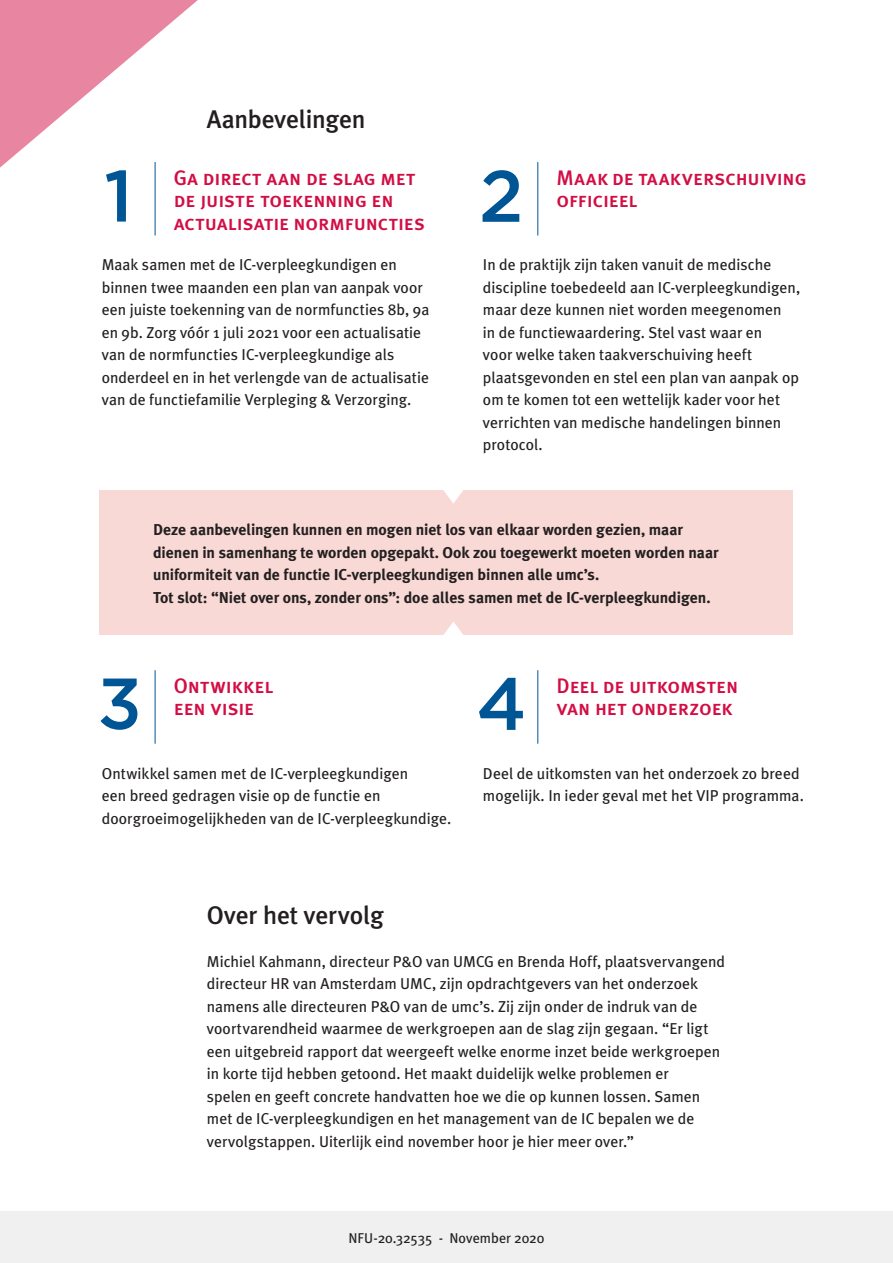
<style>
.page{position:relative;width:893px;height:1263px;background:#fff}
.page>*{position:absolute;margin:0;border:0;box-sizing:border-box;transform-origin:0 0}
.t1{font:500 73.8px "Gotham";color:#005595}
.t2{font:500 72.75px "Gotham";color:#005595}
.t3{font:500 72px "Gotham";color:#005595}
.t4{font:500 25.5px "Meta Plus";letter-spacing:-.01em;color:#231f20}
.t5{font:21px/22.5px "Meta Plus Medium Caps";letter-spacing:-.01em;color:#d20d44}
.t6{font:15.75px/22.5px "Meta Plus";color:#231f20}
.t7{font:700 15.75px/22.5px "Meta Plus";color:#231f20}
.t8{font:14.25px "Meta Plus";letter-spacing:-.005em;color:#231f20}
</style>
<div class="page">
<div style="left:100px;top:490px;width:693px;height:144px;background:#f8d9d5"></div>
<svg style="left:443px;top:490px;width:20px;height:14px"></svg>
<svg style="left:438px;top:622px;width:30px;height:13px"></svg>
<div style="left:0;top:1212px;width:893px;height:51px;background:#f0f0f0"></div>
<svg style="left:0;top:0;width:198px;height:168px"></svg>
<hr style="left:155px;top:162px;width:1px;height:73px;background:#005595">
<hr style="left:537px;top:162px;width:1px;height:73px;background:#005595">
<hr style="left:155px;top:670px;width:1px;height:74px;background:#005595">
<hr style="left:537px;top:670px;width:1px;height:74px;background:#005595">
<p class="t4" style="left:207px;top:104px;width:160px">Aanbevelingen</p>
<p class="t5" style="left:174px;top:166px;width:253px">Ga direct aan de slag met de juiste toekenning en actualisatie normfuncties</p>
<p class="t5" style="left:556px;top:166px;width:252px">Maak de taakverschuiving officieel</p>
<p class="t6" style="left:102px;top:254px;width:329px">Maak samen met de IC-verpleegkundigen en binnen twee maanden een plan van aanpak voor een juiste toekenning van de normfuncties 8b, 9a en 9b. Zorg vóór 1 juli 2021 voor een actualisatie van de normfuncties IC-verpleegkundige als onderdeel en in het verlengde van de actualisatie van de functiefamilie Verpleging &amp; Verzorging.</p>
<p class="t6" style="left:483px;top:254px;width:319px">In de praktijk zijn taken vanuit de medische discipline toebedeeld aan IC-verpleegkundigen, maar deze kunnen niet worden meegenomen<br>in de functiewaardering. Stel vast waar en<br>voor welke taken taakverschuiving heeft plaatsgevonden en stel een plan van aanpak op om te komen tot een wettelijk kader voor het verrichten van medische handelingen binnen protocol.</p>
<h2 class="t2" style="left:104px;top:148px;width:30px">1</h2>
<h2 class="t2" style="left:479px;top:148px;width:46px">2</h2>
<p class="t7" style="left:153px;top:518px;width:567px">Deze aanbevelingen kunnen en mogen niet los van elkaar worden gezien, maar dienen in samenhang te worden opgepakt. Ook zou toegewerkt moeten worden naar uniformiteit van de functie IC-verpleegkundigen binnen alle umc’s.</p>
<p class="t7" style="left:153px;top:586px;width:559px">Tot slot: “Niet over ons, zonder ons”: doe alles samen met de IC-verpleegkundigen.</p>
<h1 class="t1" style="left:476px;top:655px;width:52px">4</h1>
<h3 class="t3" style="left:97px;top:656px;width:46px">3</h3>
<p class="t5" style="left:174px;top:674px;width:101px">Ontwikkel een visie</p>
<p class="t5" style="left:556px;top:674px;width:183px">Deel de uitkomsten van het onderzoek</p>
<p class="t6" style="left:102px;top:762px;width:351px">Ontwikkel samen met de IC-verpleegkundigen<br>een breed gedragen visie op de functie en doorgroeimogelijkheden van de IC-verpleegkundige.</p>
<p class="t6" style="left:483px;top:762px;width:322px">Deel de uitkomsten van het onderzoek zo breed mogelijk. In ieder geval met het VIP programma.</p>
<p class="t4" style="left:207px;top:900px;width:179px">Over het vervolg</p>
<p class="t6" style="left:207px;top:950px;width:520px">Michiel Kahmann, directeur P&amp;O van UMCG en Brenda Hoff, plaatsvervangend directeur HR van Amsterdam UMC, zijn opdrachtgevers van het onderzoek namens alle directeuren P&amp;O van de umc’s. Zij zijn onder de indruk van de voortvarendheid waarmee de werkgroepen aan de slag zijn gegaan. “Er ligt een uitgebreid rapport dat weergeeft welke enorme inzet beide werkgroepen in korte tijd hebben getoond. Het maakt duidelijk welke problemen er<br>spelen en geeft concrete handvatten hoe we die op kunnen lossen. Samen met de IC-verpleegkundigen en het management van de IC bepalen we de vervolgstappen. Uiterlijk eind november hoor je hier meer over.”</p>
<p class="t8" style="left:348px;top:1229px;width:197px">NFU-20.32535 - November 2020</p>
</div>
